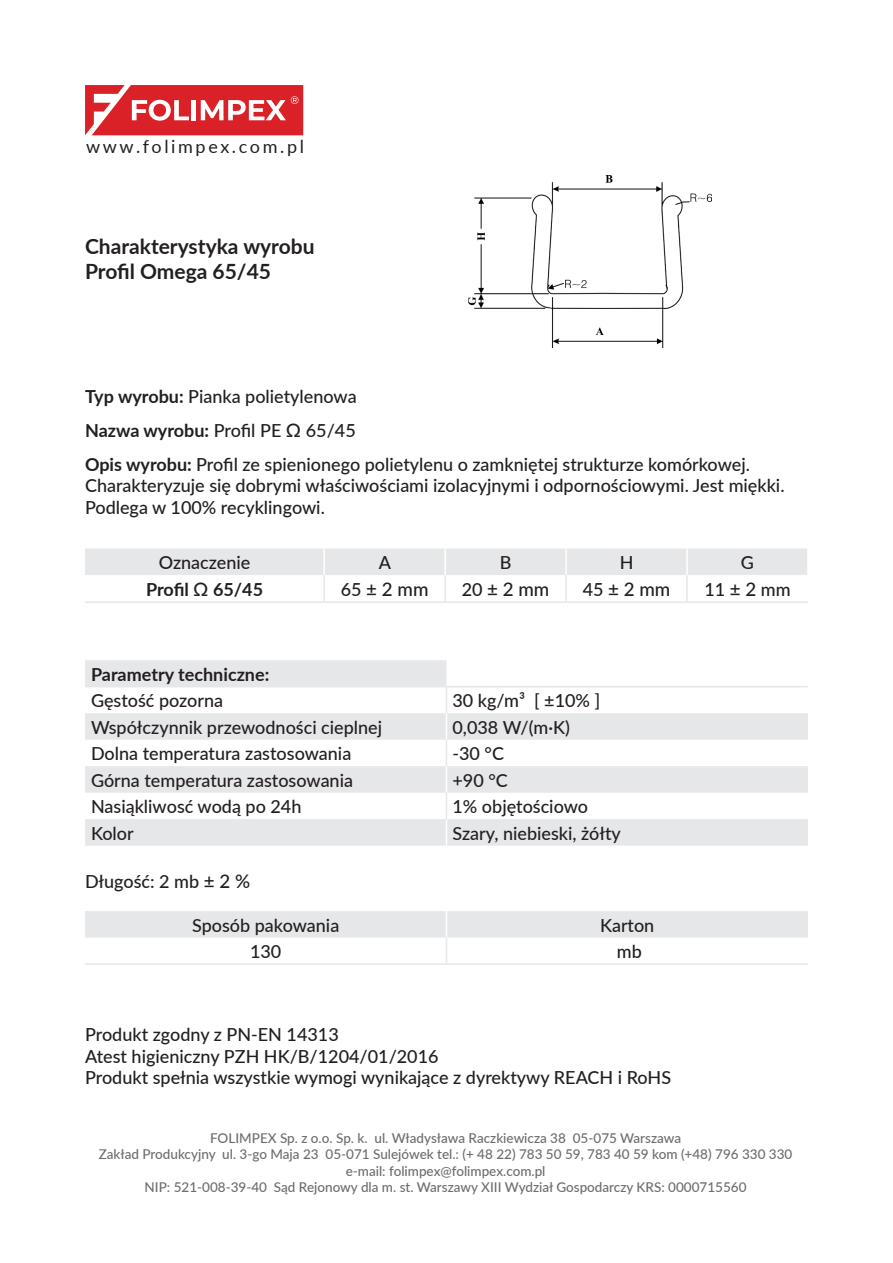
<style>
.page{position:relative;width:893px;height:1263px;background:#fff}
.page>*{position:absolute;margin:0;border:0;box-sizing:border-box;transform-origin:0 0}
.t1{font:700 21px/25.2px "Lato";color:#231f20}
.t2{font:500 18.75px "Lato";color:#231f20}
.t3{font:500 18px/21.6px "Lato";color:#231f20}
.t4{font:700 18px "Lato";color:#231f20}
.t5{font:18px "Lato";letter-spacing:.145em;color:#231f20}
.t6{font:500 13.5px/16.2px "Lato";color:#6c6d70;text-align:center}
.s1{font-weight:700}
.s2{font-size:18.75px}
.s3{font-weight:500;font-size:18.75px}
.s4{font-size:18px}
</style>
<div class="page">
<svg style="left:85px;top:85px;width:218px;height:50px"></svg>
<svg style="left:85px;top:660px;width:723px;height:186px;fill:#eeeef0"></svg>
<hr style="left:85px;top:686px;width:361px;height:1px;background:#e6e7e9">
<hr style="left:446px;top:686px;width:362px;height:1px;background:#e6e7e9">
<svg style="left:446px;top:687px;width:1px;height:159px"></svg>
<div style="left:85px;top:549px;width:722px;height:26px;background:#e6e7e9"></div>
<hr style="left:323px;top:549px;width:2px;height:26px;background:#fff">
<hr style="left:444px;top:549px;width:2px;height:26px;background:#fff">
<hr style="left:565px;top:549px;width:2px;height:26px;background:#fff">
<hr style="left:686px;top:549px;width:2px;height:26px;background:#fff">
<hr style="left:323px;top:575px;width:2px;height:26px;background:#e6e7e9">
<hr style="left:444px;top:575px;width:2px;height:26px;background:#e6e7e9">
<hr style="left:565px;top:575px;width:2px;height:26px;background:#e6e7e9">
<hr style="left:686px;top:575px;width:2px;height:26px;background:#e6e7e9">
<hr style="left:85px;top:601px;width:239px;height:2px;background:#e6e7e9">
<hr style="left:324px;top:601px;width:121px;height:2px;background:#e6e7e9">
<hr style="left:445px;top:601px;width:121px;height:2px;background:#e6e7e9">
<hr style="left:566px;top:601px;width:121px;height:2px;background:#e6e7e9">
<hr style="left:687px;top:601px;width:121px;height:2px;background:#e6e7e9">
<svg style="left:85px;top:911px;width:723px;height:52px"></svg>
<hr style="left:85px;top:963px;width:361px;height:2px;background:#e6e7e9">
<hr style="left:446px;top:963px;width:362px;height:2px;background:#e6e7e9">
<img style="left:469px;top:175px;width:242px;height:173px">
<p class="t5" style="left:86px;top:133px;width:219px">www.folimpex.com.pl</p>
<p class="t1" style="left:85px;top:233px;width:231px">Charakterystyka wyrobu<br>Profil Omega 65/45</p>
<p class="t3" style="left:85px;top:378px;width:666px;line-height:34px"><span class="s1">Typ wyrobu:</span> Pianka polietylenowa<br><span class="s1">Nazwa wyrobu:</span> Profil PE <span class="s2">Ω</span> 65/45<br><span class="s1">Opis wyrobu:</span> Profil ze spienionego polietylenu o zamkniętej strukturze komórkowej.</p>
<p class="t3" style="left:85px;top:474px;width:701px">Charakteryzuje się dobrymi właściwościami izolacyjnymi i odpornościowymi. Jest miękki.<br>Podlega w 100% recyklingowi.</p>
<p class="t3" style="left:159px;top:551px;width:93px">Oznaczenie</p>
<p class="t3" style="left:379px;top:551px;width:14px">A</p>
<p class="t3" style="left:500px;top:551px;width:13px">B</p>
<p class="t3" style="left:620px;top:551px;width:15px">H</p>
<p class="t3" style="left:741px;top:551px;width:15px">G</p>
<p class="t4" style="left:146px;top:576px;width:119px">Profil <span class="s3">Ω</span> 65/45</p>
<p class="t2" style="left:341px;top:576px;width:89px"><span class="s4">65</span> ± 2 mm</p>
<p class="t2" style="left:462px;top:576px;width:89px"><span class="s4">20</span> ± 2 mm</p>
<p class="t2" style="left:583px;top:576px;width:89px"><span class="s4">45</span> ± 2 mm</p>
<p class="t3" style="left:704px;top:578px;width:88px">11 <span class="s2">± 2</span> mm</p>
<p class="t4" style="left:91px;top:661px;width:180px">Parametry techniczne:</p>
<p class="t3" style="left:91px;top:689px;width:134px">Gęstość pozorna</p>
<p class="t3" style="left:452px;top:689px;width:149px">30 kg/m³ [ ±10% ]</p>
<p class="t3" style="left:91px;top:715px;width:293px">Współczynnik przewodności cieplnej</p>
<p class="t3" style="left:452px;top:715px;width:119px">0,038 W/(m·K)</p>
<p class="t3" style="left:91px;top:742px;width:262px">Dolna temperatura zastosowania</p>
<p class="t3" style="left:452px;top:742px;width:53px">-30 °C</p>
<p class="t3" style="left:91px;top:768px;width:264px">Górna temperatura zastosowania</p>
<p class="t3" style="left:452px;top:768px;width:57px">+90 °C</p>
<p class="t3" style="left:91px;top:795px;width:212px">Nasiąkliwosć wodą po 24h</p>
<p class="t3" style="left:452px;top:795px;width:137px">1% objętościowo</p>
<p class="t3" style="left:91px;top:821px;width:44px">Kolor</p>
<p class="t3" style="left:452px;top:821px;width:170px">Szary, niebieski, żółty</p>
<p class="t3" style="left:85px;top:870px;width:167px">Długość: 2 mb <span class="s2">± 2 %</span></p>
<p class="t3" style="left:192px;top:913px;width:149px">Sposób pakowania</p>
<p class="t3" style="left:600px;top:913px;width:56px">Karton</p>
<p class="t3" style="left:250px;top:940px;width:33px">130</p>
<p class="t3" style="left:617px;top:940px;width:26px">mb</p>
<p class="t3" style="left:85px;top:1023px;width:588px">Produkt zgodny z PN-EN 14313<br>Atest higieniczny PZH HK/B/1204/01/2016<br>Produkt spełnia wszystkie wymogi wynikające z dyrektywy REACH i RoHS</p>
<p class="t6" style="left:99px;top:1129px;width:695px">FOLIMPEX Sp. z o.o. Sp. k. ul. Władysława Raczkiewicza 38 05-075 Warszawa<br>Zakład Produkcyjny ul. 3-go Maja 23 05-071 Sulejówek tel.: (+ 48 22) 783 50 59, 783 40 59 kom (+48) 796 330 330 e-mail: folimpex@folimpex.com.pl<br>NIP: 521-008-39-40 Sąd Rejonowy dla m. st. Warszawy XIII Wydział Gospodarczy KRS: 0000715560</p>
</div>
